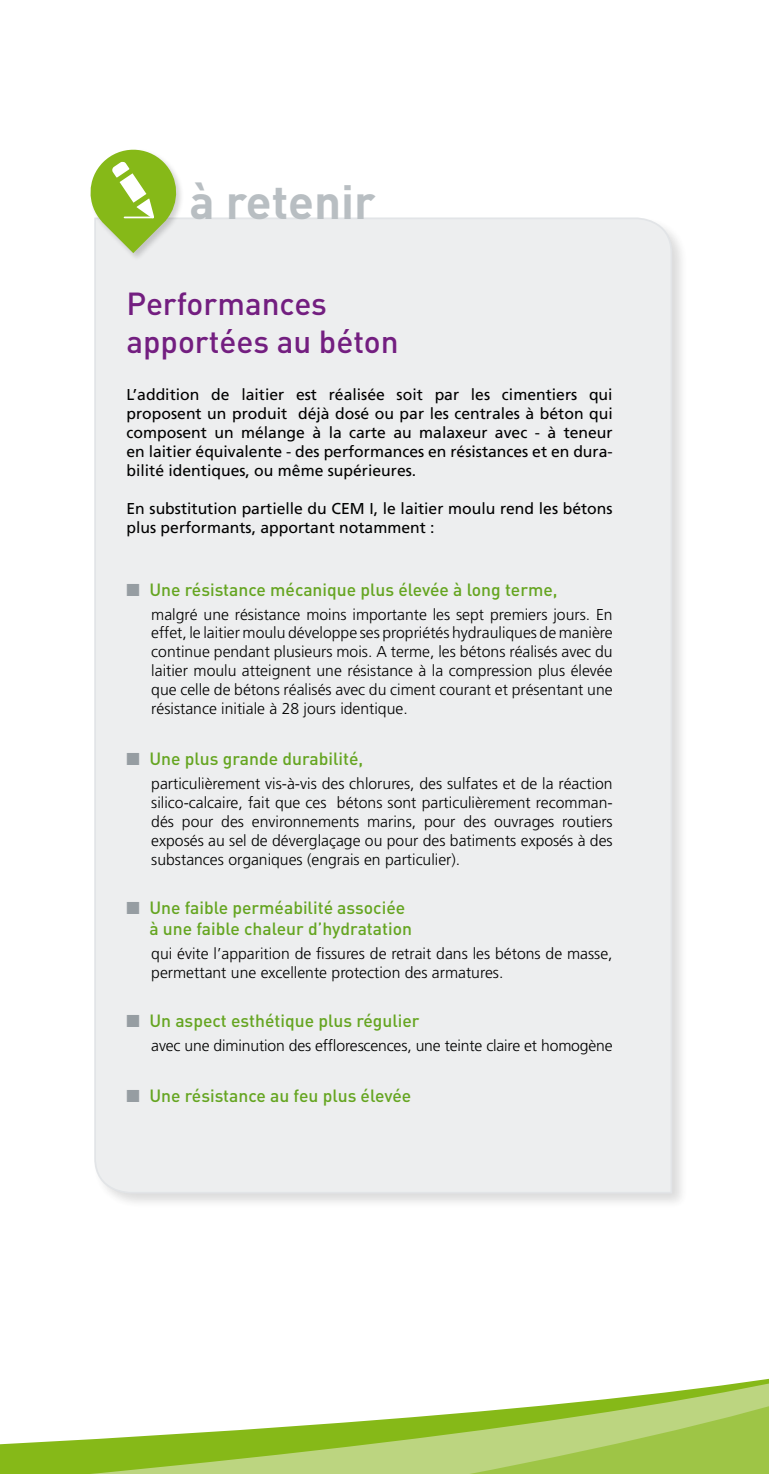
<style>
.page{position:relative;width:769px;height:1474px;background:#fff}
.page>*{position:absolute;margin:0;border:0;box-sizing:border-box;transform-origin:0 0}
.t1{font:700 47.25px "DIN";color:#b8bec2}
.t2{font:500 31.5px/37.8px "DIN";color:#731e80}
.t3{font:500 17.5px/21px "DIN";color:#65a521}
.t4{font:300 15.75px/18.9px "Frutiger";color:#000;text-align:justify}
.t5{font:15.75px/18.9px "Frutiger";color:#000;text-align:justify}
.s1{color:#969da2}
</style>
<div class="page">
<svg style="left:0;top:1378px;width:769px;height:95px"></svg>
<div style="left:92px;top:215px;width:597px;height:995px;background:#000;opacity:.17"></div>
<div style="left:93px;top:217px;width:580px;height:977px;background:#edeeef"></div>
<div style="left:89px;top:148px;width:96px;height:113px;background:#000;opacity:.18"></div>
<svg style="left:89px;top:148px;width:91px;height:105px"></svg>
<h1 class="t1" style="left:190px;top:171px;width:188px">à retenir</h1>
<h2 class="t2" style="left:126px;top:283px;width:274px">Performances apportées au béton</h2>
<p class="t5" style="left:126px;top:385px;width:488px">L’addition de laitier est réalisée soit par les cimentiers qui proposent un produit déjà dosé ou par les centrales à béton qui composent un mélange à la carte au malaxeur avec - à teneur en laitier équivalente - des performances en résistances et en dura&shy;bilité identiques, ou même supérieures.</p>
<p class="t5" style="left:126px;top:498px;width:488px">En substitution partielle du CEM I, le laitier moulu rend les bétons plus performants, apportant notamment :</p>
<p class="t3" style="left:126px;top:578px;width:432px"><span class="s1">■</span> Une résistance mécanique plus élevée à long terme,</p>
<p class="t4" style="left:151px;top:604px;width:463px">malgré une résistance moins importante les sept premiers jours. En effet, le laitier moulu développe ses propriétés hydrauliques de manière continue pendant plusieurs mois. A terme, les bétons réalisés avec du laitier moulu atteignent une résistance à la compression plus élevée que celle de bétons réalisés avec du ciment courant et présentant une résistance initiale à 28 jours identique.</p>
<p class="t3" style="left:126px;top:747px;width:238px"><span class="s1">■</span> Une plus grande durabilité,</p>
<p class="t4" style="left:151px;top:774px;width:463px">particulièrement vis-à-vis des chlorures, des sulfates et de la réaction silico-calcaire, fait que ces bétons sont particulièrement recomman&shy;dés pour des environnements marins, pour des ouvrages routiers exposés au sel de déverglaçage ou pour des batiments exposés à des substances organiques (engrais en particulier).</p>
<p class="t3" style="left:149px;top:896px;width:264px;text-indent:-23px"><span class="s1">■</span> Une faible perméabilité associée à une faible chaleur d’hydratation</p>
<p class="t4" style="left:151px;top:943px;width:463px">qui évite l’apparition de fissures de retrait dans les bétons de masse, permettant une excellente protection des armatures.</p>
<p class="t3" style="left:126px;top:1009px;width:295px"><span class="s1">■</span> Un aspect esthétique plus régulier</p>
<p class="t4" style="left:151px;top:1035px;width:463px">avec une diminution des efflorescences, une teinte claire et homogène</p>
<p class="t3" style="left:126px;top:1084px;width:286px"><span class="s1">■</span> Une résistance au feu plus élevée</p>
</div>
